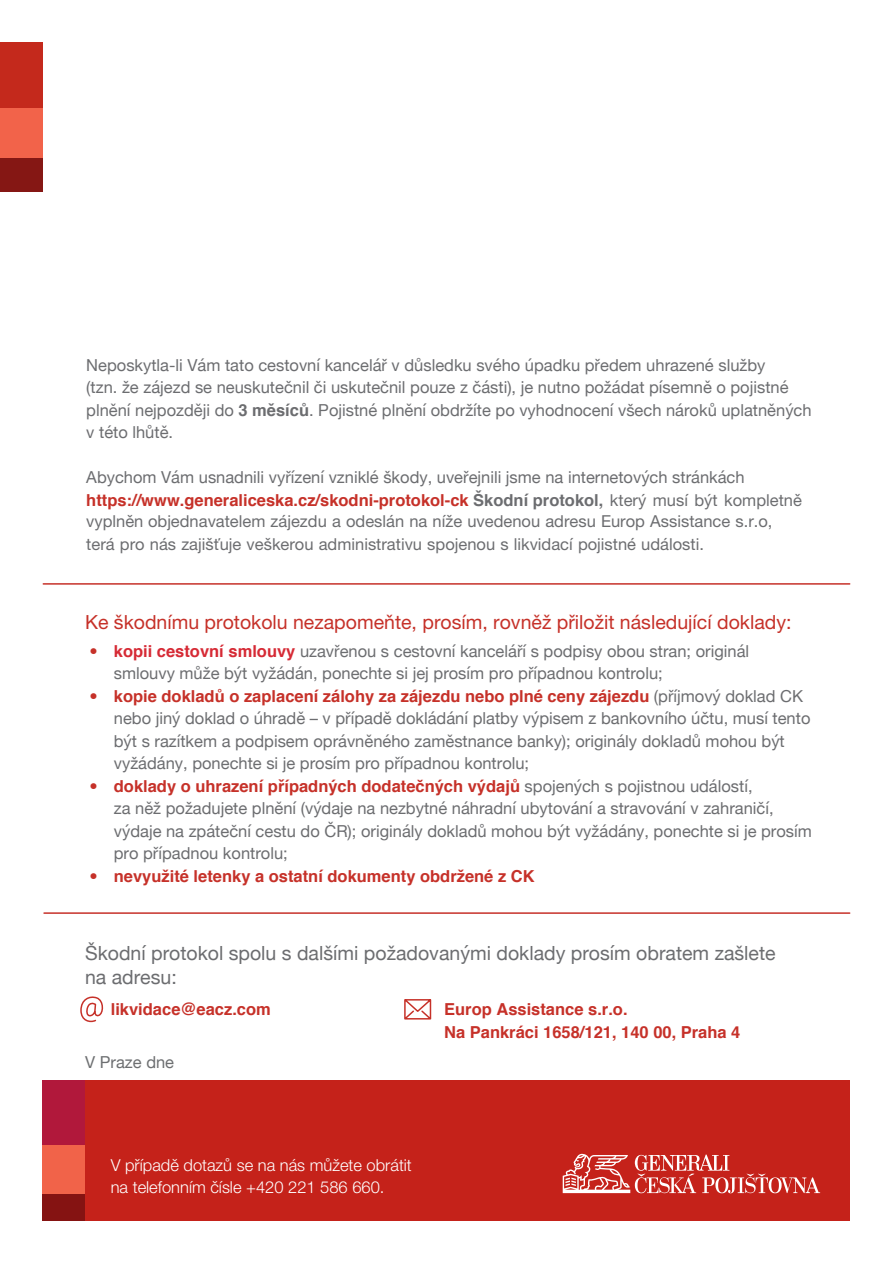
<style>
.page{position:relative;width:893px;height:1263px;background:#fff}
.page>*{position:absolute;margin:0;border:0;box-sizing:border-box;transform-origin:0 0}
.t1{font:19.5px/24px "Helvetica Neue";color:#6c6d70}
.t2{font:19.5px "Helvetica Neue LT Pro";color:#c63129}
.t3{font:16.5px/22.6px "Helvetica Neue";color:#6c6d70}
.t4{font:700 16.5px/22.5px "Helvetica";color:#c63129}
.t5{font:16.5px/23.7px "Helvetica Neue LT Pro";color:#6c6d70}
.t6{font:300 16.5px "Helvetica Neue LT Pro";color:#fff}
.t7{font:16.5px "Helvetica Neue";color:#6d6f71}
.t8{font:16.5px "Helvetica Neue LT Pro";color:#c63129}
.s1{font-family:"Helvetica";font-weight:700}
.s2{font-family:"Helvetica Neue LT Pro"}
.s3{color:#6c6d70}
.s4{font-family:"Helvetica Neue LT Pro";font-weight:400;color:#6c6d70}
.s5{font-family:"Helvetica";font-weight:700;color:#d62a35}
.s6{font-family:"Helvetica";font-weight:700;color:#c63129}
</style>
<div class="page">
<div style="left:43px;top:1080px;width:807px;height:140px;background:#c5221a"></div>
<div style="left:43px;top:1080px;width:42px;height:65px;background:#b1183b"></div>
<div style="left:43px;top:1145px;width:42px;height:49px;background:#f16349"></div>
<div style="left:43px;top:1194px;width:42px;height:26px;background:#851312"></div>
<svg style="left:563px;top:1153px;width:257px;height:40px"></svg>
<svg style="left:80px;top:996px;width:24px;height:27px"></svg>
<svg style="left:404px;top:999px;width:28px;height:21px"></svg>
<hr style="left:44px;top:912px;width:806px;height:2px;background:#c63129">
<hr style="left:43px;top:583px;width:807px;height:2px;background:#c63129">
<div style="left:0;top:43px;width:43px;height:66px;background:#c4291c"></div>
<div style="left:0;top:109px;width:43px;height:49px;background:#f2634a"></div>
<div style="left:0;top:158px;width:43px;height:33px;background:#851714"></div>
<p class="t3" style="left:86px;top:355px;width:727px">Neposkytla-li Vám tato cestovní kancelář v důsledku svého úpadku předem uhrazené služby<br>(tzn. že zájezd se neuskutečnil či uskutečnil pouze z části), je nutno požádat písemně o pojistné plnění nejpozději do <span class="s1">3 měsíců</span><span class="s2">.</span> Pojistné plnění obdržíte po vyhodnocení všech nároků uplatněných v této lhůtě.</p>
<p class="t3" style="left:86px;top:467px;width:660px">Abychom Vám usnadnili vyřízení vzniklé škody, uveřejnili jsme na internetových stránkách</p>
<p class="t4" style="left:86px;top:489px;width:717px">https://www.generaliceska.cz/skodni-protokol-ck <span class="s3">Škodní protokol,</span> <span class="s4">který musí být kompletně</span></p>
<p class="t5" style="left:86px;top:509px;width:688px">vyplněn objednavatelem zájezdu a odeslán na níže uvedenou adresu Europ Assistance s.r.o, terá pro nás zajišťuje veškerou administrativu spojenou s likvidací pojistné události.</p>
<p class="t2" style="left:85px;top:610px;width:708px">Ke škodnímu protokolu nezapomeňte, prosím, rovněž přiložit následující doklady:</p>
<p class="t8" style="left:90px;top:641px;width:10px">•</p>
<p class="t8" style="left:90px;top:686px;width:10px">•</p>
<p class="t8" style="left:90px;top:776px;width:10px">•</p>
<p class="t8" style="left:90px;top:866px;width:10px">•</p>
<p class="t3" style="left:114px;top:640px;width:700px"><span class="s5">kopii cestovní smlouvy</span> uzavřenou s cestovní kanceláří s podpisy obou stran; originál smlouvy může být vyžádán, ponechte si jej prosím pro případnou kontrolu;<br><span class="s6">kopie dokladů o zaplacení zálohy za zájezdu nebo plné ceny zájezdu</span> (příjmový doklad CK nebo jiný doklad o úhradě – v případě dokládání platby výpisem z bankovního účtu, musí tento být s razítkem a podpisem oprávněného zaměstnance banky); originály dokladů mohou být vyžádány, ponechte si je prosím pro případnou kontrolu;<br><span class="s6">doklady o uhrazení případných dodatečných výdajů</span> spojených s pojistnou událostí,<br>za něž požadujete plnění (výdaje na nezbytné náhradní ubytování a stravování v zahraničí, výdaje na zpáteční cestu do ČR); originály dokladů mohou být vyžádány, ponechte si je prosím pro případnou kontrolu;<br><span class="s6">nevyužité letenky a ostatní dokumenty obdržené z CK</span></p>
<p class="t1" style="left:85px;top:942px;width:692px">Škodní protokol spolu s dalšími požadovanými doklady prosím obratem zašlete na adresu:</p>
<p class="t4" style="left:111px;top:998px;width:162px">likvidace@eacz.com</p>
<p class="t4" style="left:444px;top:998px;width:298px">Europ Assistance s.r.o.<br>Na Pankráci 1658/121, 140 00, Praha 4</p>
<p class="t7" style="left:85px;top:1050px;width:90px">V Praze dne</p>
<p class="t6" style="left:111px;top:1155px;width:303px">V případě dotazů se na nás můžete obrátit</p>
<p class="t6" style="left:111px;top:1177px;width:275px">na telefonním čísle +420 221 586 660.</p>
</div>
